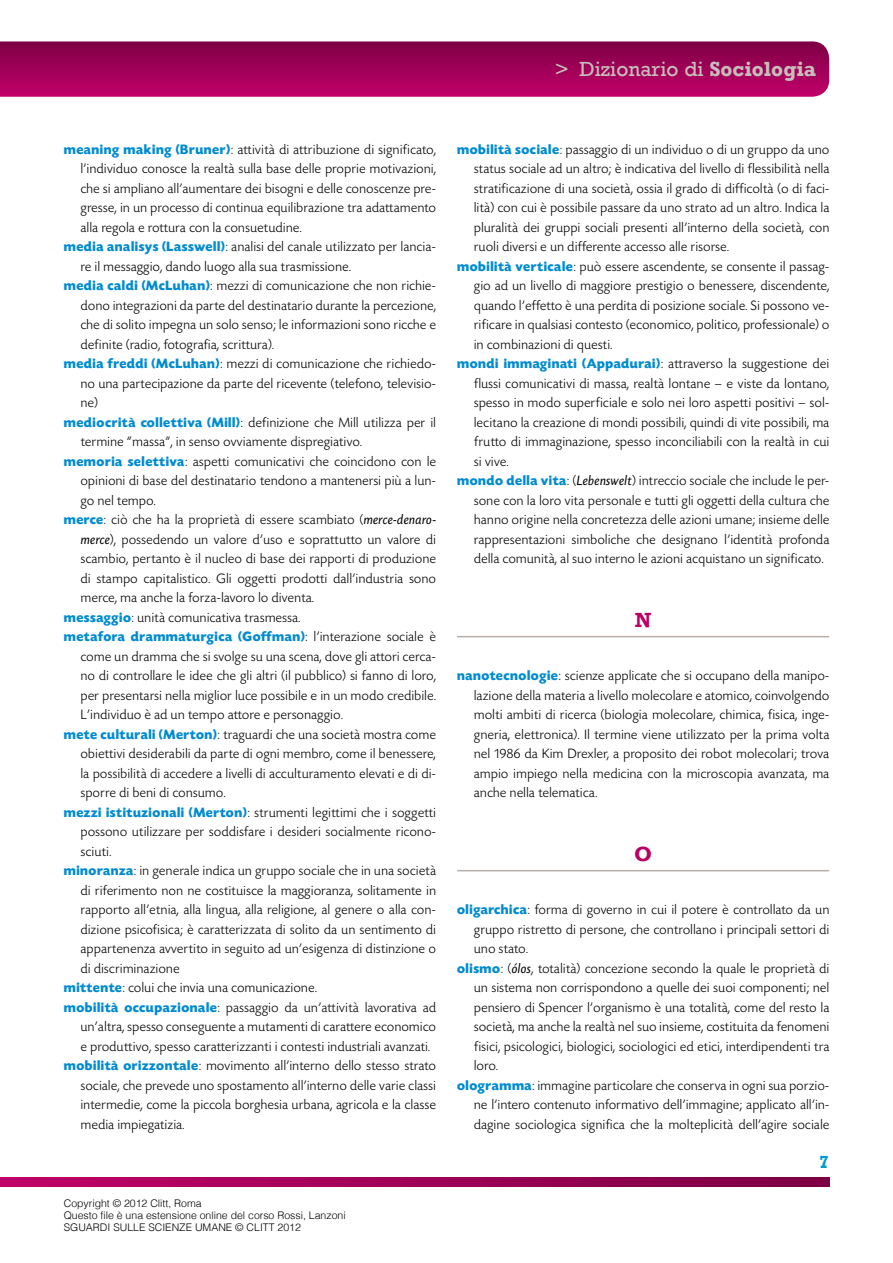
<style>
.page{position:relative;width:893px;height:1263px;background:#fff}
.page>*{position:absolute;margin:0;border:0;box-sizing:border-box;transform-origin:0 0}
.t1{font:21px "Rockwell";color:#c5beba}
.titolo_2{font:700 21px "Rockwell";color:#b90065}
.t2{font:700 18px "Rockwell";color:#009bd4}
.TESTO_BASE{font:300 14.25px/19.5px "Today SH";letter-spacing:.04em;color:#000;text-align:justify}
.t3{font:300 10.5px/12px "Helvetica";color:#000}
.s1{font-weight:700}
.s2{font-weight:700;color:#008bd0}
.s3{font-weight:400;font-style:italic}
</style>
<div class="page">
<svg style="left:0;top:41px;width:829px;height:56px;background:#a00358"></svg>
<svg style="left:0;top:1178px;width:829px;height:8px;background:#9e0056"></svg>
<hr style="left:457px;top:636px;width:372px;height:1px;background:#b6aea9">
<hr style="left:457px;top:870px;width:372px;height:1px;background:#b6aea9">
<h1 class="t1" style="left:555px;top:57px;width:263px">&gt; Dizionario di <span class="s1">Sociologia</span></h1>
<p class="TESTO_BASE" style="left:81px;top:140px;width:357px;text-indent:-17px"><span class="s2">meaning making (Bruner)</span>: attività di attribuzione di significato, l’individuo conosce la realtà sulla base delle proprie motivazioni, che si ampliano all’aumentare dei bisogni e delle conoscenze pre&shy;gresse, in un processo di continua equilibrazione tra adattamento alla regola e rottura con la consuetudine.</p>
<p class="TESTO_BASE" style="left:81px;top:237px;width:357px;text-indent:-17px"><span class="s2">media analisys (Lasswell)</span>: analisi del canale utilizzato per lancia&shy;re il messaggio, dando luogo alla sua trasmissione.</p>
<p class="TESTO_BASE" style="left:81px;top:276px;width:357px;text-indent:-17px"><span class="s2">media caldi (McLuhan)</span>: mezzi di comunicazione che non richie&shy;dono integrazioni da parte del destinatario durante la percezione, che di solito impegna un solo senso; le informazioni sono ricche e definite (radio, fotografia, scrittura).</p>
<p class="TESTO_BASE" style="left:81px;top:354px;width:357px;text-indent:-17px"><span class="s2">media freddi (McLuhan)</span>: mezzi di comunicazione che richiedo&shy;no una partecipazione da parte del ricevente (telefono, televisio&shy;ne)</p>
<p class="TESTO_BASE" style="left:81px;top:413px;width:357px;text-indent:-17px"><span class="s2">mediocrità collettiva (Mill)</span>: definizione che Mill utilizza per il termine “massa”, in senso ovviamente dispregiativo.</p>
<p class="TESTO_BASE" style="left:81px;top:452px;width:357px;text-indent:-17px"><span class="s2">memoria selettiva</span>: aspetti comunicativi che coincidono con le opinioni di base del destinatario tendono a mantenersi più a lun&shy;go nel tempo.</p>
<p class="TESTO_BASE" style="left:81px;top:510px;width:357px;text-indent:-17px"><span class="s2">merce</span>: ciò che ha la proprietà di essere scambiato (<span class="s3">merce-denaro&shy;merce</span>), possedendo un valore d’uso e soprattutto un valore di scambio, pertanto è il nucleo di base dei rapporti di produzione di stampo capitalistico. Gli oggetti prodotti dall’industria sono merce, ma anche la forza-lavoro lo diventa.</p>
<p class="TESTO_BASE" style="left:64px;top:608px;width:238px"><span class="s2">messaggio</span>: unità comunicativa trasmessa.</p>
<p class="TESTO_BASE" style="left:81px;top:627px;width:357px;text-indent:-17px"><span class="s2">metafora drammaturgica (Goffman)</span>: l’interazione sociale è come un dramma che si svolge su una scena, dove gli attori cerca&shy;no di controllare le idee che gli altri (il pubblico) si fanno di loro, per presentarsi nella miglior luce possibile e in un modo credibile.<br>L’individuo è ad un tempo attore e personaggio.</p>
<p class="TESTO_BASE" style="left:81px;top:725px;width:357px;text-indent:-17px"><span class="s2">mete culturali (Merton)</span>: traguardi che una società mostra come obiettivi desiderabili da parte di ogni membro, come il benessere, la possibilità di accedere a livelli di acculturamento elevati e di di&shy;sporre di beni di consumo.</p>
<p class="TESTO_BASE" style="left:81px;top:803px;width:357px;text-indent:-17px"><span class="s2">mezzi istituzionali (Merton)</span>: strumenti legittimi che i soggetti possono utilizzare per soddisfare i desideri socialmente ricono&shy;sciuti.</p>
<p class="TESTO_BASE" style="left:81px;top:861px;width:357px;text-indent:-17px"><span class="s2">minoranza</span>: in generale indica un gruppo sociale che in una società di riferimento non ne costituisce la maggioranza, solitamente in rapporto all’etnia, alla lingua, alla religione, al genere o alla con&shy;dizione psicofisica; è caratterizzata di solito da un sentimento di appartenenza avvertito in seguito ad un’esigenza di distinzione o di discriminazione</p>
<p class="TESTO_BASE" style="left:64px;top:978px;width:255px"><span class="s2">mittente</span>: colui che invia una comunicazione.</p>
<p class="TESTO_BASE" style="left:81px;top:998px;width:357px;text-indent:-17px"><span class="s2">mobilità occupazionale</span>: passaggio da un’attività lavorativa ad un’altra, spesso conseguente a mutamenti di carattere economico e produttivo, spesso caratterizzanti i contesti industriali avanzati.</p>
<p class="TESTO_BASE" style="left:81px;top:1056px;width:357px;text-indent:-17px"><span class="s2">mobilità orizzontale</span>: movimento all’interno dello stesso strato sociale, che prevede uno spostamento all’interno delle varie classi intermedie, come la piccola borghesia urbana, agricola e la classe media impiegatizia.</p>
<p class="t3" style="left:64px;top:1197px;width:283px">Copyright © 2012 Clitt, Roma<br>Questo file è una estensione online del corso Rossi, Lanzoni<br>SGUARDI SULLE SCIENZE UMANE © CLITT 2012</p>
<p class="TESTO_BASE" style="left:474px;top:140px;width:357px;text-indent:-17px"><span class="s2">mobilità sociale</span>: passaggio di un individuo o di un gruppo da uno status sociale ad un altro; è indicativa del livello di flessibilità nella stratificazione di una società, ossia il grado di difficoltà (o di faci&shy;lità) con cui è possibile passare da uno strato ad un altro. Indica la pluralità dei gruppi sociali presenti all’interno della società, con ruoli diversi e un differente accesso alle risorse.</p>
<p class="TESTO_BASE" style="left:474px;top:257px;width:357px;text-indent:-17px"><span class="s2">mobilità verticale</span>: può essere ascendente, se consente il passag&shy;gio ad un livello di maggiore prestigio o benessere, discendente, quando l’effetto è una perdita di posizione sociale. Si possono ve&shy;rificare in qualsiasi contesto (economico, politico, professionale) o in combinazioni di questi.</p>
<p class="TESTO_BASE" style="left:474px;top:354px;width:357px;text-indent:-17px"><span class="s2">mondi immaginati (Appadurai)</span>: attraverso la suggestione dei flussi comunicativi di massa, realtà lontane — e viste da lontano, spesso in modo superficiale e solo nei loro aspetti positivi — sol&shy;lecitano la creazione di mondi possibili, quindi di vite possibili, ma frutto di immaginazione, spesso inconciliabili con la realtà in cui si vive.</p>
<p class="TESTO_BASE" style="left:474px;top:471px;width:357px;text-indent:-17px"><span class="s2">mondo della vita</span>: (<span class="s3">Lebenswelt</span>) intreccio sociale che include le per&shy;sone con la loro vita personale e tutti gli oggetti della cultura che hanno origine nella concretezza delle azioni umane; insieme delle rappresentazioni simboliche che designano l’identità profonda della comunità, al suo interno le azioni acquistano un significato.</p>
<p class="titolo_2" style="left:635px;top:608px;width:18px">N</p>
<p class="TESTO_BASE" style="left:474px;top:666px;width:357px;text-indent:-17px"><span class="s2">nanotecnologie</span>: scienze applicate che si occupano della manipo&shy;lazione della materia a livello molecolare e atomico, coinvolgendo molti ambiti di ricerca (biologia molecolare, chimica, fisica, inge&shy;gneria, elettronica). Il termine viene utilizzato per la prima volta nel 1986 da Kim Drexler, a proposito dei robot molecolari; trova ampio impiego nella medicina con la microscopia avanzata, ma anche nella telematica.</p>
<p class="titolo_2" style="left:634px;top:842px;width:19px">O</p>
<p class="TESTO_BASE" style="left:474px;top:900px;width:357px;text-indent:-17px"><span class="s2">oligarchica</span>: forma di governo in cui il potere è controllato da un gruppo ristretto di persone, che controllano i principali settori di uno stato.</p>
<p class="TESTO_BASE" style="left:474px;top:959px;width:357px;text-indent:-17px"><span class="s2">olismo</span>: (<span class="s3">ólos</span>, totalità) concezione secondo la quale le proprietà di un sistema non corrispondono a quelle dei suoi componenti; nel pensiero di Spencer l’organismo è una totalità, come del resto la società, ma anche la realtà nel suo insieme, costituita da fenomeni fisici, psicologici, biologici, sociologici ed etici, interdipendenti tra loro.</p>
<p class="TESTO_BASE" style="left:474px;top:1076px;width:357px;text-indent:-17px"><span class="s2">ologramma</span>: immagine particolare che conserva in ogni sua porzio&shy;ne l’intero contenuto informativo dell’immagine; applicato all’in&shy;dagine sociologica significa che la molteplicità dell’agire sociale</p>
<p class="t2" style="left:819px;top:1151px;width:11px">7</p>
</div>
